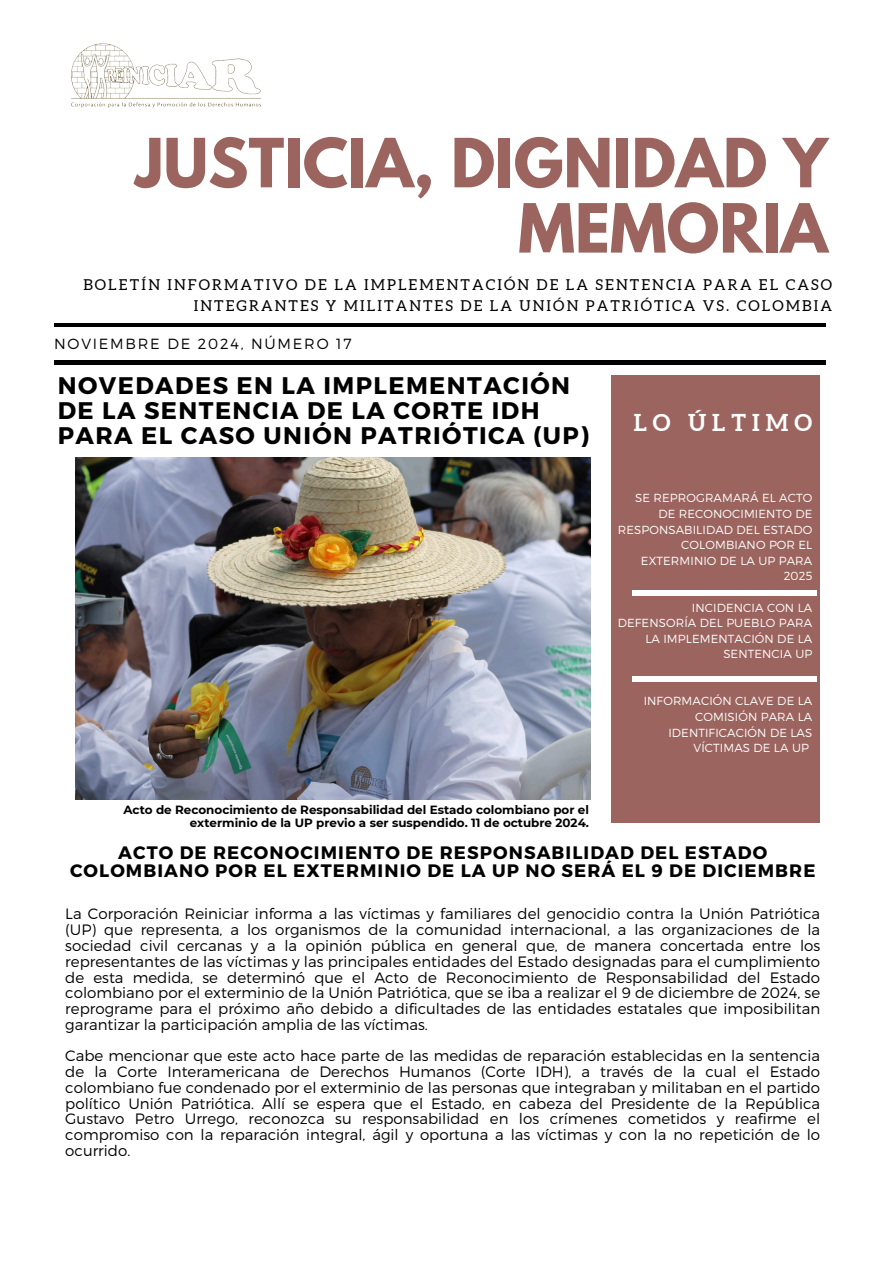
<style>
.page{position:relative;width:894px;height:1264px;background:#fff}
.page>*{position:absolute;margin:0;border:0;box-sizing:border-box;transform-origin:0 0}
.t1{font:700 60px/65.2px "League Spartan";color:#9b645e;text-align:right}
.t2{font:700 24px/24.8px "Montserrat";letter-spacing:.06em;color:#000}
.t3{font:700 23.25px "Aleo";letter-spacing:.26em;color:#fff}
.t4{font:700 18px/18px "Montserrat";letter-spacing:.06em;color:#000;text-align:center}
.t5{font:300 15px/15.8px "Montserrat";color:#000;text-align:justify}
.t6{font:15px/21.3px "Aleo";letter-spacing:.14em;color:#000;text-align:right}
.t7{font:300 14.7px "Montserrat";letter-spacing:.12em;color:#000}
.t8{font:700 11.85px/12.9px "Montserrat";color:#000;text-align:right}
.t9{font:300 11.7px/15.6px "Montserrat";letter-spacing:.01em;color:#fff;text-align:right}
</style>
<div class="page">
<hr style="left:54px;top:323px;width:770px;height:4px;background:#000">
<hr style="left:54px;top:361px;width:770px;height:3px;background:#000">
<div style="left:611px;top:375px;width:207px;height:447px;background:#9b645e"></div>
<img style="left:71px;top:43px;width:190px;height:65px">
<div style="left:632px;top:676px;width:184px;height:6px;background:#fff"></div>
<div style="left:632px;top:590px;width:184px;height:6px;background:#fff"></div>
<img style="left:76px;top:457px;width:514px;height:342px">
<p class="t1" style="left:135px;top:138px;width:693px">JUSTICIA, DIGNIDAD Y<br>MEMORIA</p>
<h4 class="t6" style="left:83px;top:274px;width:750px">BOLETÍN INFORMATIVO DE LA IMPLEMENTACIÓN DE LA SENTENCIA PARA EL CASO<br>INTEGRANTES Y MILITANTES DE LA UNIÓN PATRIÓTICA VS. COLOMBIA</h4>
<p class="t7" style="left:54px;top:334px;width:299px">NOVIEMBRE DE 2024, NÚMERO 17</p>
<p class="t2" style="left:58px;top:372px;width:532px">NOVEDADES EN LA IMPLEMENTACIÓN<br>DE LA SENTENCIA DE LA CORTE IDH<br>PARA EL CASO UNIÓN PATRIÓTICA (UP)</p>
<h6 class="t8" style="left:123px;top:803px;width:467px">Acto de Reconocimiento de Responsabilidad del Estado colombiano por el exterminio de la UP previo a ser suspendido. 11 de octubre 2024.</h6>
<h2 class="t3" style="left:633px;top:409px;width:180px">LO ÚLTIMO</h2>
<p class="t9" style="left:617px;top:490px;width:196px">SE REPROGRAMARÁ EL ACTO<br>DE RECONOCIMIENTO DE<br>RESPONSABILIDAD DEL ESTADO<br>COLOMBIANO POR EL<br>EXTERMINIO DE LA UP PARA<br>2025</p>
<h1 class="t9" style="left:617px;top:599px;width:196px">INCIDENCIA CON LA<br>DEFENSORÍA DEL PUEBLO PARA<br>LA IMPLEMENTACIÓN DE LA<br>SENTENCIA UP</h1>
<h4 class="t9" style="left:643px;top:692px;width:170px">INFORMACIÓN CLAVE DE LA<br>COMISIÓN PARA LA<br>IDENTIFICACIÓN DE LAS<br>VÍCTIMAS DE LA UP</h4>
<h6 class="t4" style="left:70px;top:842px;width:746px">ACTO DE RECONOCIMIENTO DE RESPONSABILIDAD DEL ESTADO<br>COLOMBIANO POR EL EXTERMINIO DE LA UP NO SERÁ EL 9 DE DICIEMBRE</h6>
<p class="t5" style="left:65px;top:905px;width:756px">La Corporación Reiniciar informa a las víctimas y familiares del genocidio contra la Unión Patriótica (UP) que representa, a los organismos de la comunidad internacional, a las organizaciones de la sociedad civil cercanas y a la opinión pública en general que, de manera concertada entre los representantes de las víctimas y las principales entidades del Estado designadas para el cumplimiento de esta medida, se determinó que el Acto de Reconocimiento de Responsabilidad del Estado colombiano por el exterminio de la Unión Patriótica, que se iba a realizar el 9 de diciembre de 2024, se reprograme para el próximo año debido a dificultades de las entidades estatales que imposibilitan garantizar la participación amplia de las víctimas.</p>
<h6 class="t5" style="left:65px;top:1047px;width:756px">Cabe mencionar que este acto hace parte de las medidas de reparación establecidas en la sentencia de la Corte Interamericana de Derechos Humanos (Corte IDH), a través de la cual el Estado colombiano fue condenado por el exterminio de las personas que integraban y militaban en el partido político Unión Patriótica. Allí se espera que el Estado, en cabeza del Presidente de la República Gustavo Petro Urrego, reconozca su responsabilidad en los crímenes cometidos y reafirme el compromiso con la reparación integral, ágil y oportuna a las víctimas y con la no repetición de lo ocurrido.</h6>
</div>
